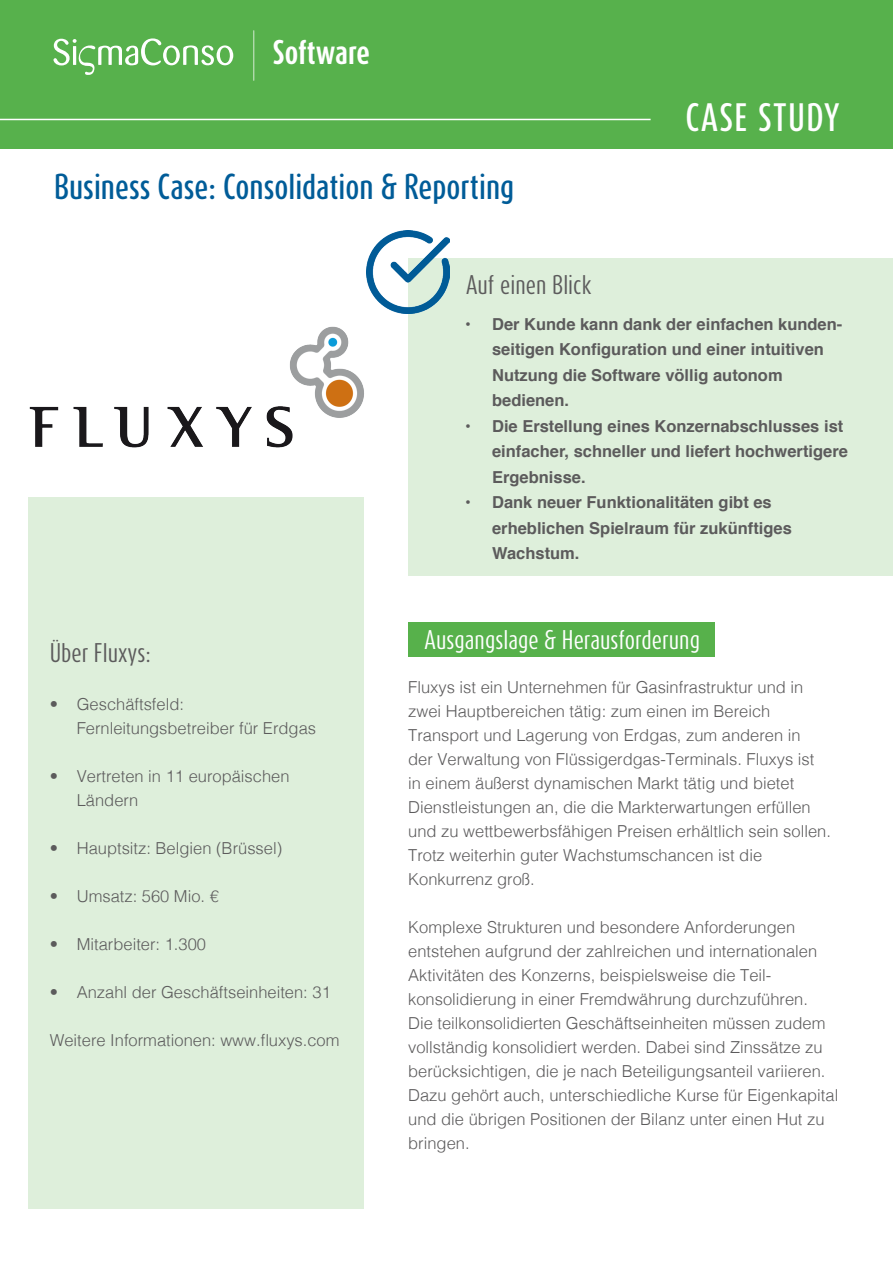
<style>
.page{position:relative;width:893px;height:1263px;background:#fff}
.page>*{position:absolute;margin:0;border:0;box-sizing:border-box;transform-origin:0 0}
.t1{font:500 33px "Dax Compact Pro";letter-spacing:.04em;color:#fff}
.t2{font:500 30px "Dax Compact Pro";color:#005c98}
.t3{font:700 28.5px "Dax Compact Pro";color:#fff}
.t4{font:22.5px "Dax Compact Pro";color:#fff}
.t5{font:22.5px "Dax Compact Pro";color:#5c5b5c}
.t6{font:300 16.5px/24px "Helvetica";color:#5c5b5c}
.t7{font:700 16.5px/25.5px "Helvetica";color:#5c5b5c}
</style>
<div class="page">
<div style="left:408px;top:259px;width:485px;height:317px;background:#deefdb"></div>
<div style="left:0;top:0;width:893px;height:148px;background:#57b14c"></div>
<svg style="left:53px;top:38px;width:180px;height:37px"></svg>
<svg style="left:253px;top:30px;width:1px;height:51px"></svg>
<hr style="left:0;top:119px;width:651px;height:1px;background:#fff">
<div style="left:28px;top:497px;width:336px;height:712px;background:#deefdb"></div>
<div style="left:408px;top:622px;width:307px;height:34px;background:#57b14b"></div>
<img style="left:367px;top:230px;width:83px;height:83px">
<img style="left:29px;top:326px;width:335px;height:122px">
<p class="t3" style="left:273px;top:33px;width:99px">Software</p>
<p class="t2" style="left:54px;top:167px;width:462px">Business Case: Consolidation &amp; Reporting</p>
<p class="t5" style="left:466px;top:270px;width:127px">Auf einen Blick</p>
<p class="t1" style="left:686px;top:96px;width:156px">CASE STUDY</p>
<p class="t5" style="left:50px;top:638px;width:103px">Über Fluxys:</p>
<p class="t6" style="left:77px;top:691px;width:241px;text-indent:-27px">• Geschäftsfeld:<br>Fernleitungsbetreiber für Erdgas</p>
<p class="t6" style="left:77px;top:763px;width:214px;text-indent:-27px">• Vertreten in 11 europäischen<br>Ländern</p>
<p class="t6" style="left:50px;top:835px;width:234px">• Hauptsitz: Belgien (Brüssel)</p>
<p class="t6" style="left:50px;top:883px;width:171px">• Umsatz: 560 Mio. €</p>
<p class="t6" style="left:50px;top:931px;width:158px">• Mitarbeiter: 1.300</p>
<p class="t6" style="left:50px;top:979px;width:283px">• Anzahl der Geschäftseinheiten: 31</p>
<p class="t6" style="left:50px;top:1027px;width:291px">Weitere Informationen: www.fluxys.com</p>
<p class="t7" style="left:492px;top:311px;width:352px;text-indent:-27px">• Der Kunde kann dank der einfachen kunden&shy;seitigen Konfiguration und einer intuitiven Nutzung die Software völlig autonom bedienen.</p>
<p class="t7" style="left:492px;top:413px;width:357px;text-indent:-27px">• Die Erstellung eines Konzernabschlusses ist einfacher, schneller und liefert hochwertigere<br>Ergebnisse.</p>
<p class="t7" style="left:492px;top:490px;width:301px;text-indent:-27px">• Dank neuer Funktionalitäten gibt es erheblichen Spielraum für zukünftiges<br>Wachstum.</p>
<p class="t4" style="left:425px;top:625px;width:277px">Ausgangslage &amp; Herausforderung</p>
<p class="t6" style="left:408px;top:674px;width:424px">Fluxys ist ein Unternehmen für Gasinfrastruktur und in zwei Hauptbereichen tätig: zum einen im Bereich Transport und Lagerung von Erdgas, zum anderen in<br>der Verwaltung von Flüssigerdgas-Terminals. Fluxys ist in einem äußerst dynamischen Markt tätig und bietet Dienstleistungen an, die die Markterwartungen erfüllen und zu wettbewerbsfähigen Preisen erhältlich sein sollen.<br>Trotz weiterhin guter Wachstumschancen ist die Konkurrenz groß.</p>
<p class="t6" style="left:408px;top:914px;width:411px">Komplexe Strukturen und besondere Anforderungen entstehen aufgrund der zahlreichen und internationalen<br>Aktivitäten des Konzerns, beispielsweise die Teil-</p>
<p class="t6" style="left:408px;top:986px;width:432px">konsolidierung in einer Fremdwährung durchzuführen.<br>Die teilkonsolidierten Geschäftseinheiten müssen zudem vollständig konsolidiert werden. Dabei sind Zinssätze zu berücksichtigen, die je nach Beteiligungsanteil variieren.<br>Dazu gehört auch, unterschiedliche Kurse für Eigenkapital und die übrigen Positionen der Bilanz unter einen Hut zu bringen.</p>
</div>
